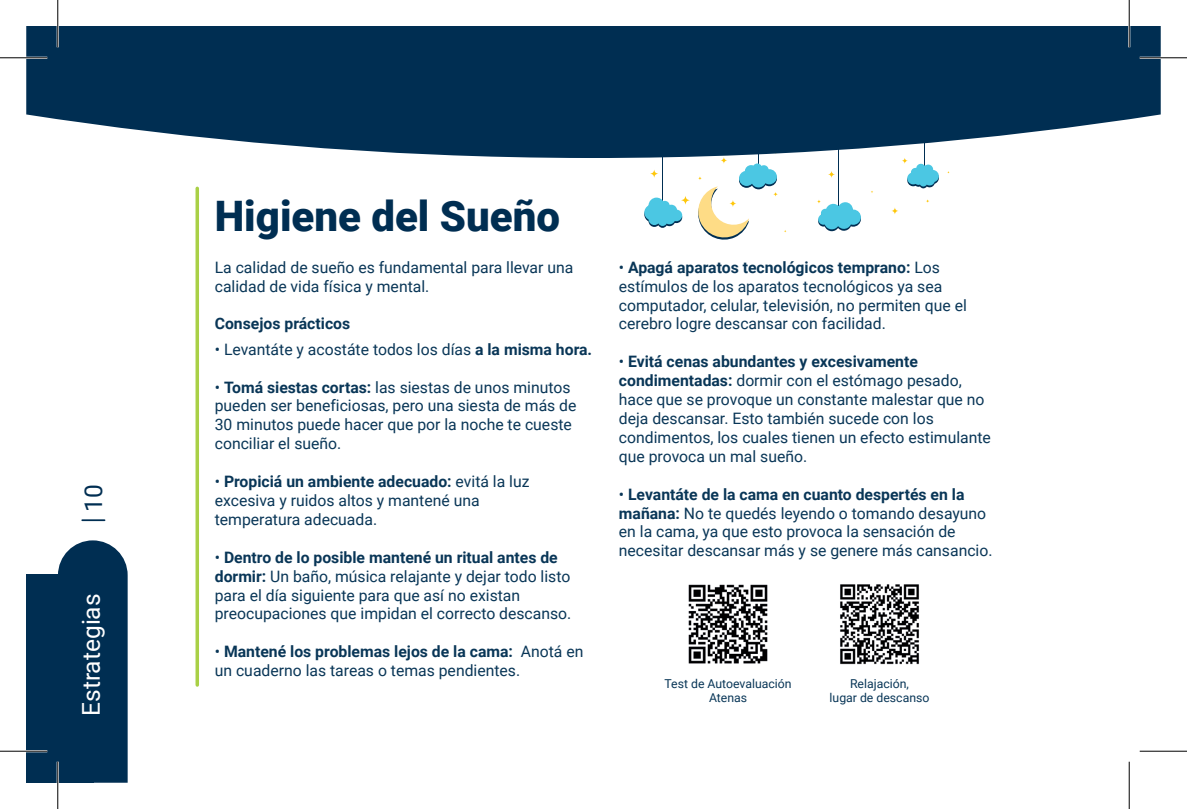
<style>
.page{position:relative;width:1187px;height:809px;background:#fff}
.page>*{position:absolute;margin:0;border:0;box-sizing:border-box;transform-origin:0 0}
.t1{font:900 42px "Roboto";color:#002e52}
.t2{font:24.5px "Roboto";color:#fff}
.t3{font:24.5px "Roboto";color:#002e52}
.t4{font:15.75px/18.9px "Roboto";color:#093657}
.t5{font:700 15.75px "Roboto";color:#093657}
.t6{font:12.25px/14.7px "Roboto";color:#093657;text-align:center}
.s1{font-weight:700}
</style>
<div class="page">
<svg style="left:828px;top:171px;width:7px;height:7px"></svg>
<svg style="left:891px;top:207px;width:7px;height:7px"></svg>
<svg style="left:720px;top:157px;width:7px;height:7px"></svg>
<svg style="left:681px;top:196px;width:9px;height:8px"></svg>
<svg style="left:650px;top:170px;width:8px;height:8px"></svg>
<hr style="left:758px;top:93px;width:1px;height:74px;background:#002e52">
<hr style="left:662px;top:102px;width:1px;height:103px;background:#002e52">
<hr style="left:837px;top:99px;width:1px;height:112px;background:#002e52">
<svg style="left:902px;top:158px;width:37px;height:30px"></svg>
<svg style="left:817px;top:199px;width:44px;height:32px"></svg>
<svg style="left:644px;top:197px;width:38px;height:31px"></svg>
<svg style="left:698px;top:163px;width:80px;height:77px"></svg>
<svg style="left:26px;top:26px;width:1134px;height:132px;fill:#002e52"></svg>
<div style="left:26px;top:574px;width:68px;height:208px;background:#002e52"></div>
<div style="left:58px;top:540px;width:70px;height:242px;background:#002e52"></div>
<hr style="left:82px;top:519px;width:23px;height:2px;background:#002e52">
<svg style="left:195px;top:188px;width:4px;height:497px;fill:#a9d046"></svg>
<img style="left:688px;top:584px;width:80px;height:80px">
<img style="left:840px;top:584px;width:79px;height:81px">
<hr style="left:0;top:57px;width:47px;height:2px;background:#fff">
<hr style="left:1139px;top:57px;width:47px;height:2px;background:#fff">
<hr style="left:0;top:750px;width:47px;height:2px;background:#fff">
<hr style="left:57px;top:0;width:2px;height:47px;background:#fff">
<hr style="left:57px;top:761px;width:2px;height:47px;background:#fff">
<hr style="left:1128px;top:0;width:2px;height:47px;background:#fff">
<hr style="left:0;top:57px;width:47px;height:1px;background:#000">
<hr style="left:1139px;top:57px;width:47px;height:1px;background:#000">
<hr style="left:0;top:750px;width:47px;height:1px;background:#000">
<hr style="left:1139px;top:750px;width:47px;height:1px;background:#000">
<hr style="left:57px;top:0;width:1px;height:47px;background:#000">
<hr style="left:57px;top:761px;width:1px;height:47px;background:#000">
<hr style="left:1128px;top:0;width:1px;height:47px;background:#000">
<hr style="left:1128px;top:761px;width:1px;height:47px;background:#000">
<h2 class="t3" style="left:76px;top:512px;width:29px;rotate:-90deg">10</h2>
<h2 class="t2" style="left:74px;top:716px;width:124px;rotate:-90deg">Estrategias</h2>
<h1 class="t1" style="left:215px;top:186px;width:347px">Higiene del Sueño</h1>
<p class="t4" style="left:215px;top:257px;width:360px">La calidad de sueño es fundamental para llevar una calidad de vida física y mental.</p>
<p class="t5" style="left:215px;top:313px;width:137px">Consejos prácticos</p>
<p class="t4" style="left:215px;top:339px;width:379px">• Levantáte y acostáte todos los días <span class="s1">a la misma hora.</span></p>
<p class="t4" style="left:215px;top:377px;width:363px">• <span class="s1">Tomá siestas cortas:</span> las siestas de unos minutos pueden ser beneficiosas, pero una siesta de más de 30 minutos puede hacer que por la noche te cueste conciliar el sueño.</p>
<p class="t4" style="left:215px;top:471px;width:316px">• <span class="s1">Propiciá un ambiente adecuado:</span> evitá la luz excesiva y ruidos altos y mantené una temperatura adecuada.</p>
<p class="t4" style="left:215px;top:547px;width:358px">• <span class="s1">Dentro de lo posible mantené un ritual antes de dormir:</span> Un baño, música relajante y dejar todo listo para el día siguiente para que así no existan preocupaciones que impidan el correcto descanso.</p>
<p class="t4" style="left:215px;top:641px;width:370px">• <span class="s1">Mantené los problemas lejos de la cama:</span> Anotá en un cuaderno las tareas o temas pendientes.</p>
<p class="t4" style="left:619px;top:257px;width:349px">• <span class="s1">Apagá aparatos tecnológicos temprano:</span> Los estímulos de los aparatos tecnológicos ya sea computador, celular, televisión, no permiten que el cerebro logre descansar con facilidad.</p>
<p class="t4" style="left:619px;top:351px;width:373px">• <span class="s1">Evitá cenas abundantes y excesivamente condimentadas:</span> dormir con el estómago pesado, hace que se provoque un constante malestar que no deja descansar. Esto también sucede con los condimentos, los cuales tienen un efecto estimulante que provoca un mal sueño.</p>
<p class="t4" style="left:619px;top:484px;width:375px">• <span class="s1">Levantáte de la cama en cuanto despertés en la mañana:</span> No te quedés leyendo o tomando desayuno en la cama, ya que esto provoca la sensación de necesitar descansar más y se genere más cansancio.</p>
<p class="t6" style="left:664px;top:675px;width:129px">Test de Autoevaluación<br>Atenas</p>
<p class="t6" style="left:829px;top:675px;width:101px">Relajación,<br>lugar de descanso</p>
</div>
